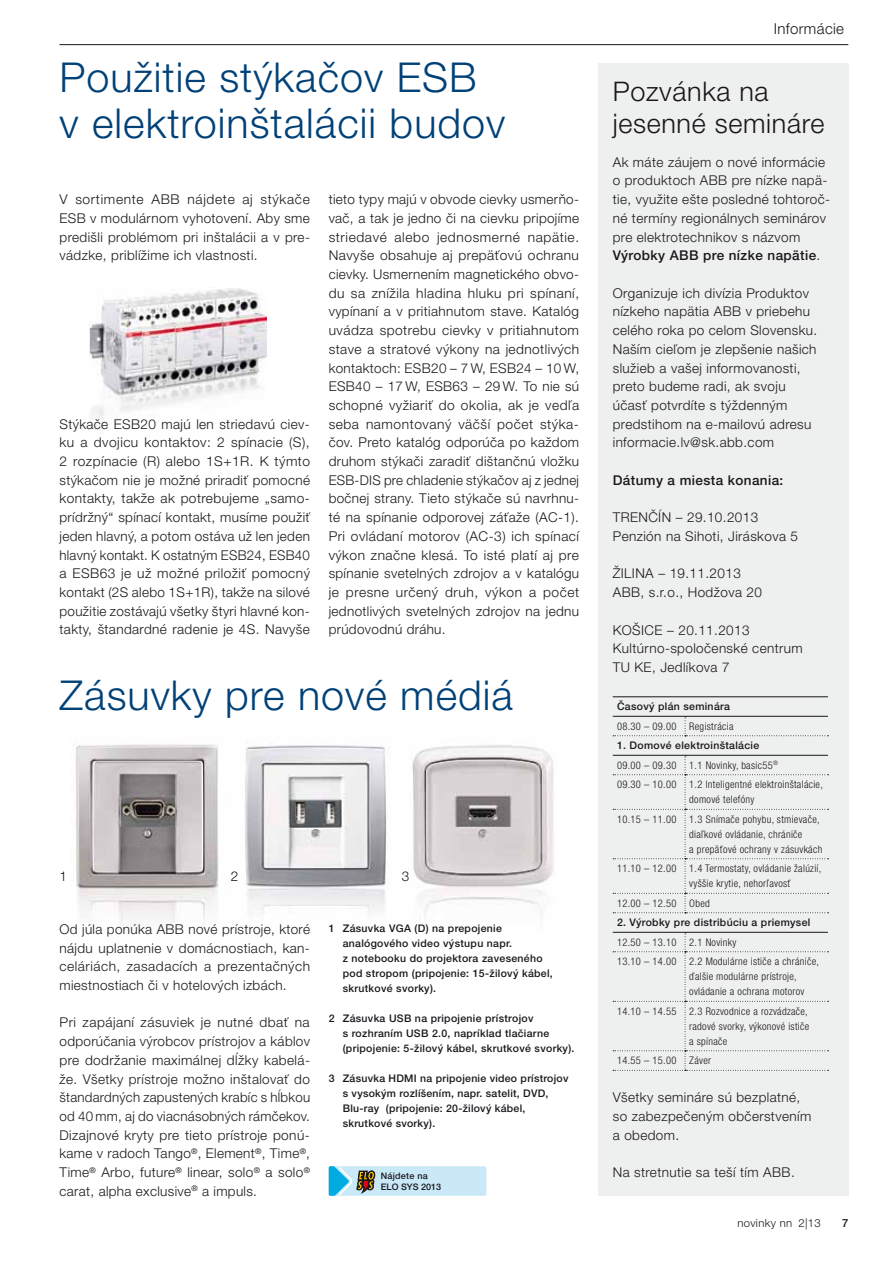
<style>
.page{position:relative;width:893px;height:1263px;background:#fff}
.page>*{position:absolute;margin:0;border:0;box-sizing:border-box;transform-origin:0 0}
.t1{font:300 41.25px/45.5px "Helvetica Neue LT Pro";letter-spacing:.025em;color:#004178}
.t2{font:300 27px/31.5px "Helvetica Neue LT Pro";letter-spacing:.025em;color:#1a171c}
.t3{font:300 15px "Helvetica Neue LT Pro";letter-spacing:.025em;color:#1a171c}
.t4{font:300 13.5px/18.8px "Helvetica Neue LT Pro";letter-spacing:.03em;color:#1a171c;text-align:justify}
.t5{font:500 13.5px "Helvetica Neue LT Pro";letter-spacing:.03em;color:#1a171c}
.t6{font:300 11.25px "Helvetica Neue LT Pro";letter-spacing:.03em;color:#1a171c}
.t7{font:500 11.25px "Helvetica Neue LT Pro";color:#1a171c}
.t8{font:300 condensed 10.5px/15px "Helvetica Neue LT Pro";letter-spacing:.03em;color:#1a171c}
.t9{font:500 10.5px/15px "Helvetica Neue LT Pro";letter-spacing:.03em;color:#1a171c}
.t10{font:500 9px/11.2px "Helvetica Neue LT Pro";letter-spacing:.01em;color:#1a171c}
.s1{font-weight:500}
.s2{font-weight:500;font-stretch:normal}
</style>
<div class="page">
<hr style="left:60px;top:44px;width:788px;height:1px;background:#1a171c">
<img style="left:75px;top:744px;width:479px;height:178px">
<img style="left:90px;top:288px;width:176px;height:137px">
<div style="left:598px;top:63px;width:250px;height:1133px;background:#eeefef"></div>
<svg style="left:613px;top:717px;width:215px;height:19px"></svg>
<svg style="left:613px;top:756px;width:215px;height:157px"></svg>
<svg style="left:613px;top:933px;width:215px;height:138px"></svg>
<hr style="left:613px;top:696px;width:72px;height:1px;background:#1a171c">
<hr style="left:685px;top:696px;width:143px;height:1px;background:#1a171c">
<hr style="left:613px;top:716px;width:72px;height:1px;background:#1a171c">
<hr style="left:685px;top:716px;width:143px;height:1px;background:#1a171c">
<hr style="left:613px;top:755px;width:72px;height:1px;background:#1a171c">
<hr style="left:685px;top:755px;width:143px;height:1px;background:#1a171c">
<hr style="left:613px;top:932px;width:72px;height:1px;background:#1a171c">
<hr style="left:685px;top:932px;width:143px;height:1px;background:#1a171c">
<div style="left:329px;top:1166px;width:157px;height:30px;background:#c9e9f8;border-radius:2px"></div>
<svg style="left:329px;top:1166px;width:46px;height:30px"></svg>
<h1 class="t1" style="left:60px;top:54px;width:447px">Použitie stýkačov ESB v elektroinštalácii budov</h1>
<p class="t4" style="left:60px;top:190px;width:252px">V sortimente ABB nájdete aj stýkače ESB v modulárnom vyhotovení. Aby sme predišli problémom pri inštalácii a v pre&shy;vádzke, priblížime ich vlastnosti.</p>
<p class="t4" style="left:60px;top:414px;width:252px">Stýkače ESB20 majú len striedavú ciev&shy;ku a dvojicu kontaktov: 2 spínacie (S), 2 rozpínacie (R) alebo 1S+1R. K týmto stýkačom nie je možné priradiť pomocné kontakty, takže ak potrebujeme „samo&shy;prídržný“ spínací kontakt, musíme použiť jeden hlavný, a potom ostáva už len jeden hlavný kontakt. K ostatným ESB24, ESB40 a ESB63 je už možné priložiť pomocný kontakt (2S alebo 1S+1R), takže na silové použitie zostávajú všetky štyri hlavné kon&shy;takty, štandardné radenie je 4S. Navyše</p>
<p class="t4" style="left:329px;top:190px;width:252px">tieto typy majú v obvode cievky usmerňo&shy;vač, a tak je jedno či na cievku pripojíme striedavé alebo jednosmerné napätie.<br>Navyše obsahuje aj prepäťovú ochranu cievky. Usmernením magnetického obvo&shy;du sa znížila hladina hluku pri spínaní, vypínaní a v pritiahnutom stave. Katalóg uvádza spotrebu cievky v pritiahnutom stave a stratové výkony na jednotlivých kontaktoch: ESB20 – 7 W, ESB24 – 10 W, ESB40 – 17 W, ESB63 – 29 W. To nie sú schopné vyžiariť do okolia, ak je vedľa seba namontovaný väčší počet stýka&shy;čov. Preto katalóg odporúča po každom druhom stýkači zaradiť dištančnú vložku ESB-DIS pre chladenie stýkačov aj z jednej bočnej strany. Tieto stýkače sú navrhnu&shy;té na spínanie odporovej záťaže (AC-1).<br>Pri ovládaní motorov (AC-3) ich spínací výkon značne klesá. To isté platí aj pre spínanie svetelných zdrojov a v katalógu je presne určený druh, výkon a počet jednotlivých svetelných zdrojov na jednu prúdovodnú dráhu.</p>
<h1 class="t1" style="left:60px;top:672px;width:455px">Zásuvky pre nové médiá</h1>
<p class="t4" style="left:60px;top:866px;width:9px">1</p>
<p class="t4" style="left:231px;top:866px;width:9px">2</p>
<p class="t4" style="left:402px;top:866px;width:9px">3</p>
<p class="t4" style="left:60px;top:919px;width:252px">Od júla ponúka ABB nové prístroje, ktoré nájdu uplatnenie v domácnostiach, kan&shy;celáriách, zasadacích a prezentačných miestnostiach či v hotelových izbách.</p>
<p class="t4" style="left:60px;top:1013px;width:252px">Pri zapájaní zásuviek je nutné dbať na odporúčania výrobcov prístrojov a káblov pre dodržanie maximálnej dĺžky kabelá&shy;že. Všetky prístroje možno inštalovať do štandardných zapustených krabíc s hĺbkou od 40 mm, aj do viacnásobných rámčekov.<br>Dizajnové kryty pre tieto prístroje ponú&shy;kame v radoch Tango<sup>®</sup>, Element<sup>®</sup>, Time<sup>®</sup>, Time<sup>®</sup> Arbo, future<sup>®</sup> linear, solo<sup>®</sup> a solo<sup>® </sup>carat, alpha exclusive<sup>®</sup> a impuls.</p>
<p class="t9" style="left:343px;top:920px;width:212px;text-indent:-14px">1 Zásuvka VGA (D) na prepojenie analógového video výstupu napr.<br>z notebooku do projektora zaveseného pod stropom (pripojenie: 15-žilový kábel, skrutkové svorky).</p>
<p class="t9" style="left:343px;top:1010px;width:233px;text-indent:-14px">2 Zásuvka USB na pripojenie prístrojov<br>s rozhraním USB 2.0, napríklad tlačiarne (pripojenie: 5-žilový kábel, skrutkové svorky).</p>
<p class="t9" style="left:343px;top:1070px;width:227px;text-indent:-14px">3 Zásuvka HDMI na pripojenie video prístrojov s vysokým rozlíšením, napr. satelit, DVD, Blu-ray (pripojenie: 20-žilový kábel, skrutkové svorky).</p>
<p class="t10" style="left:381px;top:1170px;width:62px">Nájdete na<br>ELO SYS 2013</p>
<p class="t3" style="left:774px;top:20px;width:72px">Informácie</p>
<h2 class="t2" style="left:613px;top:75px;width:213px">Pozvánka na jesenné semináre</h2>
<p class="t4" style="left:613px;top:152px;width:219px;text-align:left">Ak máte záujem o nové informácie o produktoch ABB pre nízke napä&shy;tie, využite ešte posledné tohtoroč&shy;né termíny regionálnych seminárov pre elektrotechnikov s názvom <span class="s1">Výrobky ABB pre nízke napätie</span>.</p>
<p class="t4" style="left:613px;top:283px;width:206px;text-align:left">Organizuje ich divízia Produktov nízkeho napätia ABB v priebehu celého roka po celom Slovensku.<br>Naším cieľom je zlepšenie našich služieb a vašej informovanosti, preto budeme radi, ak svoju účasť potvrdíte s týždenným predstihom na e-mailovú adresu informacie.lv@sk.abb.com</p>
<p class="t5" style="left:613px;top:472px;width:172px">Dátumy a miesta konania:</p>
<p class="t4" style="left:613px;top:508px;width:18px">Tren</p>
<p class="t4" style="left:613px;top:508px;width:187px;text-align:center">čín – 29.10.2013<br>Penzión na Sihoti, Jiráskova 5</p>
<p class="t4" style="left:613px;top:564px;width:16px">Žilina</p>
<p class="t4" style="left:613px;top:564px;width:151px;text-indent:46px">– 19.11.2013<br>ABB, s.r.o., Hodžova 20</p>
<p class="t4" style="left:613px;top:620px;width:37px">Košice</p>
<p class="t4" style="left:613px;top:620px;width:191px;text-align:left;text-indent:54px">– 20.11.2013<br>Kultúrno-spoločenské centrum<br>TU KE, Jedlíkova 7</p>
<p class="t9" style="left:617px;top:699px;width:114px">Časový plán seminára</p>
<p class="t8" style="left:617px;top:718px;width:118px">08.30 – 09.00 Registrácia</p>
<p class="t8" style="left:617px;top:736px;width:207px;line-height:19.5px"><span class="s2">1. Domové elektroinštalácie<br></span>09.00 – 09.30 1.1 Novinky, basic55<sup>®<br></sup>09.30 – 10.00 1.2 Inteligentné elektroinštalácie,</p>
<p class="t8" style="left:617px;top:790px;width:204px;line-height:19.5px;text-indent:72px">domové telefóny<br>10.15 – 11.00 1.3 Snímače pohybu, stmievače,</p>
<p class="t8" style="left:689px;top:826px;width:135px">diaľkové ovládanie, chrániče<br>a prepäťové ochrany v zásuvkách</p>
<p class="t8" style="left:689px;top:861px;width:134px;text-indent:-72px">11.10 – 12.00 1.4 Termostaty, ovládanie žalúzií, vyššie krytie, nehorľavosť</p>
<p class="t8" style="left:617px;top:895px;width:94px">12.00 – 12.50 Obed</p>
<p class="t9" style="left:617px;top:915px;width:195px">2. Výrobky pre distribúciu a priemysel</p>
<p class="t8" style="left:617px;top:932px;width:204px;line-height:19.5px">12.50 – 13.10 2.1 Novinky<br>13.10 – 14.00 2.2 Modulárne ističe a chrániče,</p>
<p class="t8" style="left:689px;top:969px;width:117px">ďalšie modulárne prístroje, ovládanie a ochrana motorov</p>
<p class="t8" style="left:689px;top:1003px;width:121px;text-indent:-72px">14.10 – 14.55 2.3 Rozvodnice a rozvádzače, radové svorky, výkonové ističe a spínače</p>
<p class="t8" style="left:617px;top:1053px;width:96px">14.55 – 15.00 Záver</p>
<p class="t4" style="left:613px;top:1088px;width:200px;text-align:left">Všetky semináre sú bezplatné, so zabezpečeným občerstvením a obedom.</p>
<p class="t4" style="left:613px;top:1162px;width:184px">Na stretnutie sa teší tím ABB.</p>
<p class="t6" style="left:737px;top:1216px;width:85px">novinky nn 2|13</p>
<p class="t7" style="left:842px;top:1216px;width:8px">7</p>
</div>
